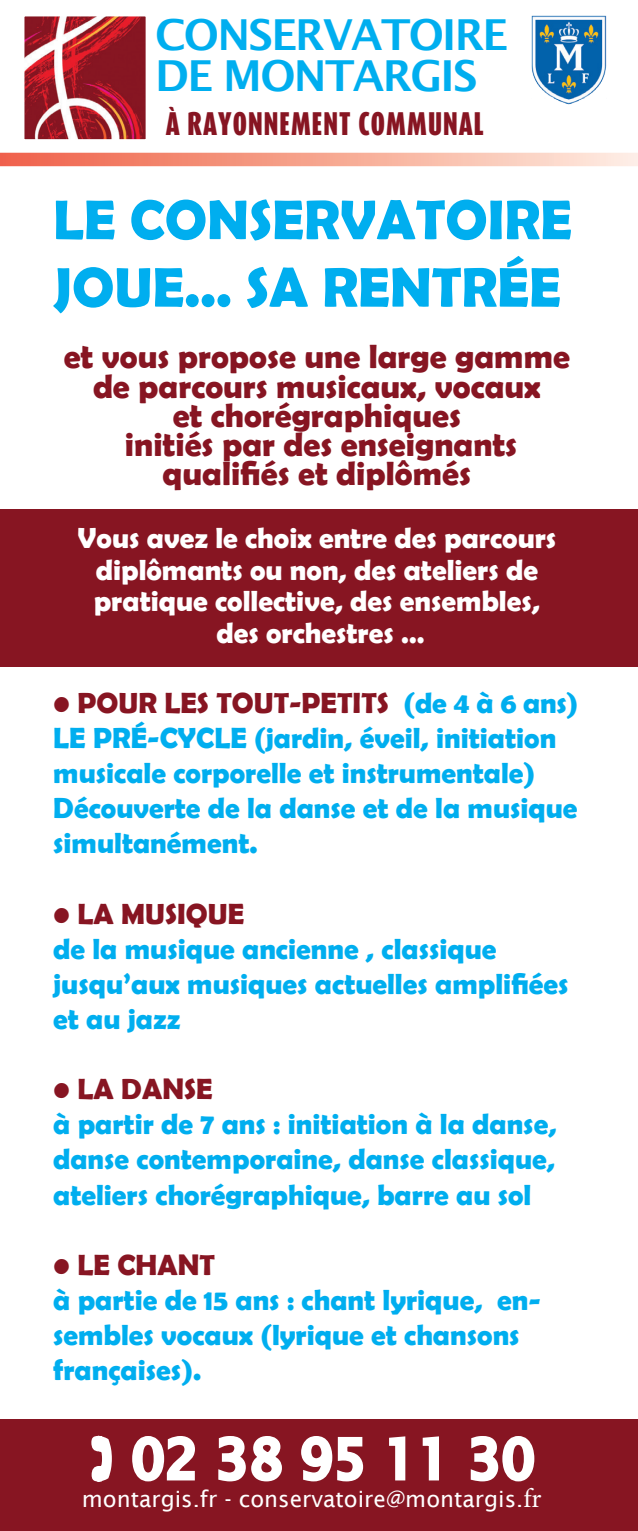
<style>
.page{position:relative;width:638px;height:1531px;background:#fff}
.page>*{position:absolute;margin:0;border:0;box-sizing:border-box;transform-origin:0 0}
.t1{font:700 56.25px/67.5px "Berlin Sans FB Demi";color:#00aeef}
.t2{font:600 42.75px/41.9px "Lucida Sans";letter-spacing:-.04em;color:#00aeef}
.t3{font:700 33.75px/29.2px "Berlin Sans FB Demi";color:#871522;text-align:center}
.t4{font:700 29.25px/35.1px "Berlin Sans FB Demi";color:#00aeef}
.t5{font:700 29.25px/31.5px "Berlin Sans FB Demi";color:#fff;text-align:center}
.t6{font:700 29.25px "Berlin Sans FB Demi";color:#871522}
.t7{font:900 27px "Dax Compact";letter-spacing:.04em;color:#871522}
.t8{font:22.5px "Lucida Sans";color:#fff}
.s1{color:#871522}
.s2{font-family:"Minion Pro";font-size:27px}
</style>
<div class="page">
<img style="left:26px;top:18px;width:118px;height:120px">
<div style="left:23px;top:15px;width:124px;height:126px;border:2px solid #fff"></div>
<img style="left:532px;top:15px;width:74px;height:89px">
<svg style="left:0;top:153px;width:638px;height:13px;background:#f6a692"></svg>
<div style="left:0;top:509px;width:638px;height:157px;background:#871522"></div>
<div style="left:0;top:1420px;width:638px;height:111px;background:#871522"></div>
<svg style="left:132px;top:1436px;width:63px;height:46px"></svg>
<svg style="left:218px;top:1436px;width:64px;height:46px"></svg>
<svg style="left:301px;top:1436px;width:63px;height:46px"></svg>
<svg style="left:389px;top:1436px;width:17px;height:45px"></svg>
<svg style="left:422px;top:1436px;width:17px;height:45px"></svg>
<svg style="left:470px;top:1436px;width:65px;height:46px"></svg>
<svg style="left:91px;top:1435px;width:21px;height:47px"></svg>
<h2 class="t2" style="left:155px;top:13px;width:354px">CONSERVATOIRE<br>DE MONTARGIS</h2>
<p class="t7" style="left:166px;top:106px;width:320px">À RAYONNEMENT COMMUNAL</p>
<h1 class="t1" style="left:53px;top:185px;width:520px">LE CONSERVATOIRE<br>JOUE... SA RENTRÉE</h1>
<p class="t3" style="left:64px;top:341px;width:508px">et vous propose une large gamme de parcours musicaux, vocaux<br>et chorégraphiques<br>initiés par des enseignants qualifiés et diplômés</p>
<p class="t5" style="left:77px;top:522px;width:480px">Vous avez le choix entre des parcours diplômants ou non, des ateliers de pratique collective, des ensembles, des orchestres …</p>
<p class="t4" style="left:53px;top:685px;width:526px"><span class="s1">• POUR LES TOUT-PETITS</span> (de 4 à 6 ans)<br>LE PRÉ-CYCLE (jardin, éveil, initiation musicale corporelle et instrumentale)<br>Découverte de la danse et de la musique simultanément.</p>
<p class="t6" style="left:53px;top:897px;width:193px">• LA MUSIQUE</p>
<p class="t4" style="left:53px;top:931px;width:517px">de la musique ancienne , classique jusqu’aux musiques actuelles amplifiées et au jazz</p>
<p class="t6" style="left:53px;top:1072px;width:161px">• LA DANSE</p>
<p class="t4" style="left:53px;top:1106px;width:505px;text-align:justify">à partir de 7 ans : initiation à la danse, danse contemporaine, danse classique, ateliers chorégraphique, barre au sol</p>
<p class="t6" style="left:53px;top:1248px;width:163px">• LE CHANT</p>
<p class="t4" style="left:53px;top:1282px;width:489px">à partie de 15 ans : chant lyrique, en&shy;sembles vocaux (lyrique et chansons françaises).</p>
<p class="t8" style="left:82px;top:1486px;width:461px">montargis.fr - conservatoire@montargis.<span class="s2">fr</span></p>
</div>
